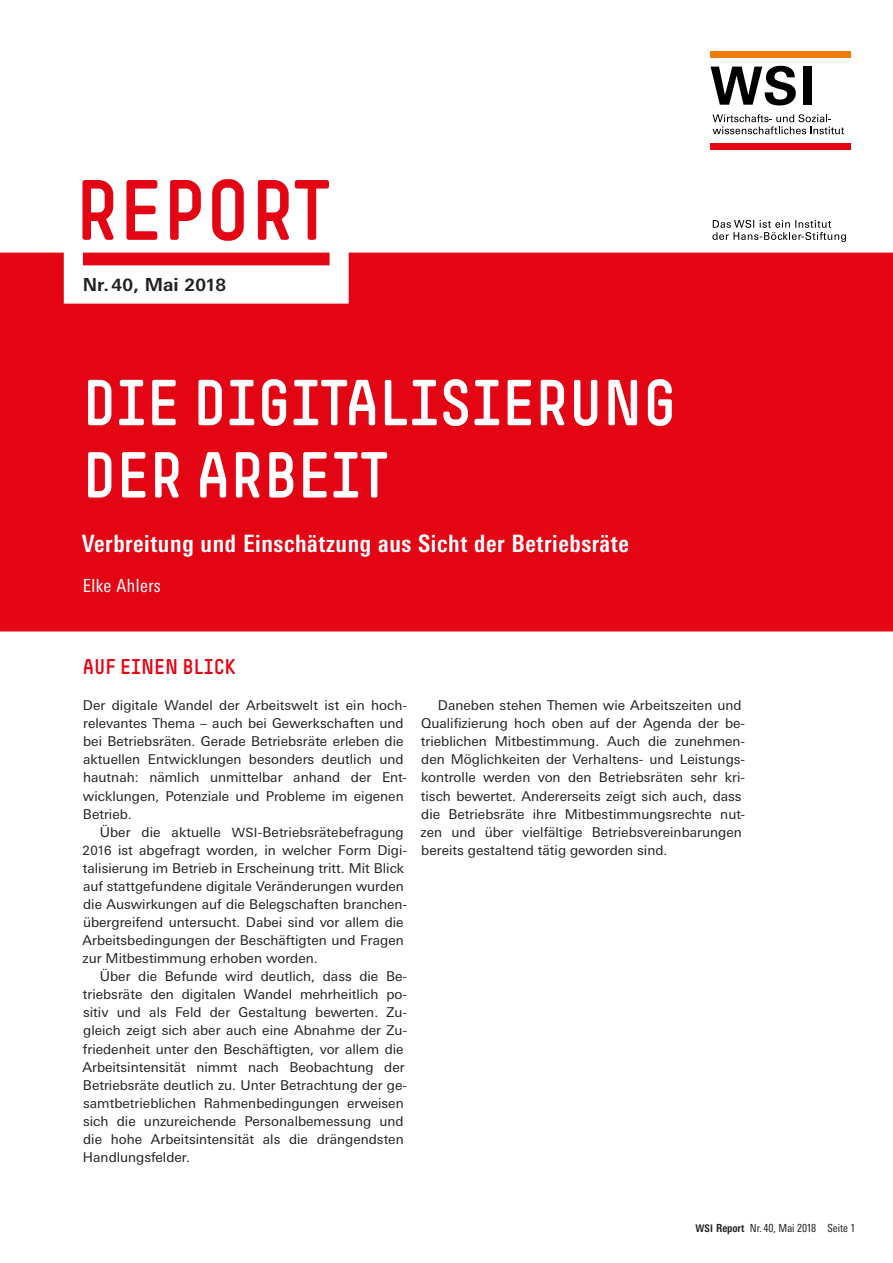
<style>
.page{position:relative;width:893px;height:1263px;background:#fff}
.page>*{position:absolute;margin:0;border:0;box-sizing:border-box;transform-origin:0 0}
.t1{font:84px "Simple HBS";color:#e30513}
.Haupttitel{font:63.75px/72.3px "Simple HBS";color:#fff}
.Untertitel{font:700 condensed 23.85px "Univers Next Pro";letter-spacing:.025em;color:#fff}
.Ü1_Hauptüberschrift{font:21px "Simple HBS";color:#e30513}
.Ausgabe{font:700 18px "Univers Next Pro";color:#231f20}
.Autoren{font:condensed 18px "Univers Next Pro";letter-spacing:.025em;color:#fff}
.Grundtext{font:13.5px/18px "Univers Next Pro";color:#231f20}
.Grundtext_o_E{font:13.5px/18px "Univers Next Pro";color:#231f20}
.Fußzeile{font:condensed 11.1px "Univers Next Pro";color:#231f20}
.s1{font-size:16.95px}
.s2{font-size:12.75px}
.s3{font-weight:700;font-size:10.5px}
.s4{font-weight:700}
</style>
<div class="page">
<div style="left:0;top:253px;width:893px;height:378px;background:#e30513"></div>
<svg style="left:712px;top:220px;width:134px;height:22px"></svg>
<div style="left:710px;top:51px;width:140px;height:6px;background:#ef7c00"></div>
<div style="left:710px;top:143px;width:140px;height:7px;background:#e30513"></div>
<svg style="left:712px;top:114px;width:132px;height:20px"></svg>
<svg style="left:711px;top:66px;width:85px;height:39px"></svg>
<div style="left:803px;top:66px;width:8px;height:39px;background:#000"></div>
<h1 class="t1" style="left:75px;top:163px;width:256px">REPORT</h1>
<p class="Ausgabe" style="left:83px;top:274px;width:145px">Nr.<span class="s1">40</span>, Mai <span class="s1">2018</span></p>
<p class="Haupttitel" style="left:82px;top:367px;width:595px">DIE DIGITALISIERUNG<br>DER ARBEIT</p>
<p class="Untertitel" style="left:82px;top:529px;width:548px">Verbreitung und Einschätzung aus Sicht der Betriebsräte</p>
<p class="Autoren" style="left:83px;top:575px;width:79px">Elke Ahlers</p>
<p class="Ü1_Hauptüberschrift" style="left:83px;top:655px;width:154px">AUF EINEN BLICK</p>
<p class="Grundtext_o_E" style="left:83px;top:696px;width:326px">Der digitale Wandel der Arbeitswelt ist ein hoch&shy;relevantes Thema – auch bei Gewerkschaften und bei Betriebsräten. Gerade Betriebsräte erleben die aktuellen Entwicklungen besonders deutlich und hautnah: nämlich unmittelbar anhand der Ent&shy;wicklungen, Potenziale und Probleme im eigenen Betrieb.</p>
<p class="Grundtext" style="left:82px;top:823px;width:326px;text-indent:17px">Über die aktuelle <span class="s2">WSI</span>-Betriebsrätebefragung <span class="s2">2016</span> ist abgefragt worden, in welcher Form Digi&shy;talisierung im Betrieb in Erscheinung tritt. Mit Blick auf stattgefundene digitale Veränderungen wurden die Auswirkungen auf die Belegschaften branchen&shy;übergreifend untersucht. Dabei sind vor allem die Arbeitsbedingungen der Beschäftigten und Fragen zur Mitbestimmung erhoben worden.</p>
<p class="Grundtext" style="left:82px;top:967px;width:326px;text-indent:17px">Über die Befunde wird deutlich, dass die Be&shy;triebsräte den digitalen Wandel mehrheitlich po&shy;sitiv und als Feld der Gestaltung bewerten. Zu&shy;gleich zeigt sich aber auch eine Abnahme der Zu&shy;friedenheit unter den Beschäftigten, vor allem die Arbeitsintensität nimmt nach Beobachtung der Betriebsräte deutlich zu. Unter Betrachtung der ge&shy;samtbetrieblichen Rahmenbedingungen erweisen sich die unzureichende Personalbemessung und die hohe Arbeitsintensität als die drängendsten Handlungsfelder.</p>
<p class="Grundtext" style="left:421px;top:696px;width:326px;text-indent:17px">Daneben stehen Themen wie Arbeitszeiten und Qualifizierung hoch oben auf der Agenda der be&shy;trieblichen Mitbestimmung. Auch die zunehmen&shy;den Möglichkeiten der Verhaltens- und Leistungs&shy;kontrolle werden von den Betriebsräten sehr kri&shy;tisch bewertet. Andererseits zeigt sich auch, dass die Betriebsräte ihre Mitbestimmungsrechte nut&shy;zen und über vielfältige Betriebsvereinbarungen bereits gestaltend tätig geworden sind.</p>
<p class="Fußzeile" style="left:695px;top:1221px;width:161px"><span class="s3">WSI</span> <span class="s4">Report</span> Nr. 40, Mai 2018 Seite 1</p>
</div>
